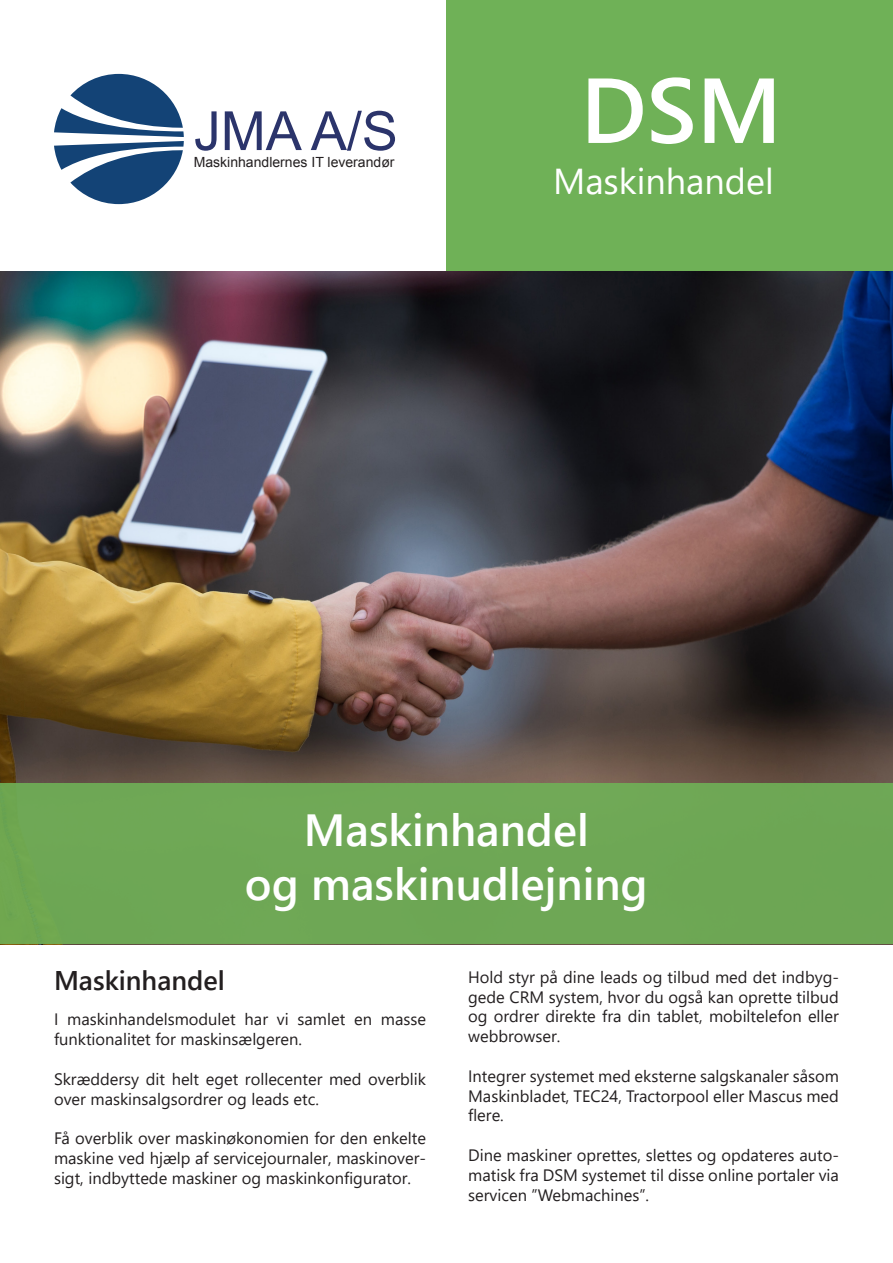
<style>
.page{position:relative;width:893px;height:1263px;background:#fff}
.page>*{position:absolute;margin:0;border:0;box-sizing:border-box;transform-origin:0 0}
.t1{font:600 92.1px "Segoe UI";color:#fff}
.t2{font:54px "Arial";color:#2b346b}
.t3{font:600 45px "Segoe UI";color:#fff}
.t4{font:36px "Segoe UI";color:#fff}
.t5{font:600 27px "Segoe UI";color:#231f20}
.t6{font:16.5px/19.8px "Segoe UI";color:#231f20;text-align:justify}
.t7{font:14.1px "Arial";color:#231f20}
</style>
<div class="page">
<img style="left:0;top:270px;width:893px;height:513px">
<div style="left:0;top:783px;width:893px;height:161px;background:#6ea755"></div>
<div style="left:446px;top:0;width:447px;height:270px;background:#6fb157"></div>
<svg style="left:54px;top:74px;width:130px;height:130px"></svg>
<p class="t2" style="left:194px;top:96px;width:206px">JMA A/S</p>
<p class="t7" style="left:194px;top:153px;width:202px">Maskinhandlernes IT leverandør</p>
<h1 class="t1" style="left:580px;top:36px;width:203px">DSM</h1>
<p class="t4" style="left:553px;top:152px;width:222px">Maskinhandel</p>
<p class="t3" style="left:304px;top:794px;width:286px">Maskinhandel</p>
<p class="t3" style="left:245px;top:848px;width:404px">og maskinudlejning</p>
<p class="t5" style="left:54px;top:959px;width:172px">Maskinhandel</p>
<p class="t6" style="left:54px;top:1009px;width:374px">I maskinhandelsmodulet har vi samlet en masse funktionalitet for maskinsælgeren.</p>
<p class="t6" style="left:54px;top:1069px;width:374px">Skræddersy dit helt eget rollecenter med overblik over maskinsalgsordrer og leads etc.</p>
<p class="t6" style="left:54px;top:1128px;width:374px">Få overblik over maskinøkonomien for den enkelte maskine ved hjælp af servicejournaler, maskinover&shy;sigt, indbyttede maskiner og maskinkonfigurator.</p>
<p class="t6" style="left:468px;top:967px;width:372px">Hold styr på dine leads og tilbud med det indbyg&shy;gede CRM system, hvor du også kan oprette tilbud og ordrer direkte fra din tablet, mobiltelefon eller webbrowser.</p>
<p class="t6" style="left:468px;top:1066px;width:372px">Integrer systemet med eksterne salgskanaler såsom Maskinbladet, TEC24, Tractorpool eller Mascus med flere.</p>
<p class="t6" style="left:468px;top:1145px;width:372px">Dine maskiner oprettes, slettes og opdateres auto&shy;matisk fra DSM systemet til disse online portaler via servicen ”Webmachines”.</p>
</div>
